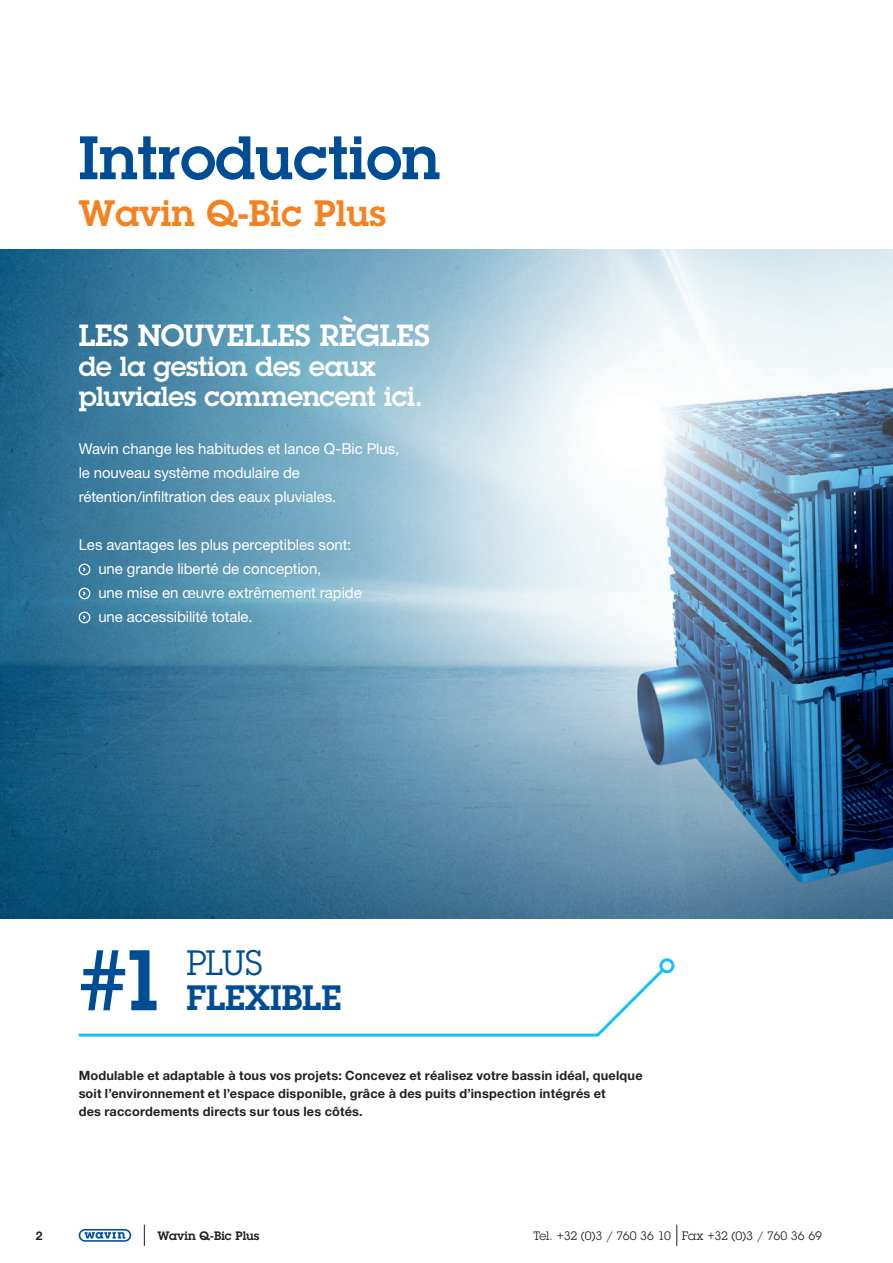
<style>
.page{position:relative;width:893px;height:1263px;background:#fff}
.page>*{position:absolute;margin:0;border:0;box-sizing:border-box;transform-origin:0 0}
.t1{font:600 84px "Lubalin Graph Std";color:#014d95}
.Normaal{font:600 60px "Lubalin Graph Std";color:#014d95}
.Normaal-2{font:600 36px "Lubalin Graph Std";color:#f58220}
.t2{font:600 34.5px "Lubalin Graph Std";letter-spacing:-.01em;color:#014d95}
.t3{font:34.5px "Lubalin Graph Std";color:#014d95}
.t4{font:600 30px "Lubalin Graph Std";color:#fff}
.t5{font:600 27px "Lubalin Graph Std";letter-spacing:-.01em;color:#fff}
.t6{font:15px "Helvetica Neue";letter-spacing:-.005em;color:#fff}
.t7{font:700 12.75px "Helvetica Neue";letter-spacing:.015em;color:#231f20}
.t8{font:12px "Lubalin Graph Std";letter-spacing:-.025em;color:#231f20}
.t9{font:600 12px "Lubalin Graph Std";letter-spacing:.01em;color:#231f20}
.t10{font:700 12px "Helvetica Neue";color:#231f20}
</style>
<div class="page">
<img style="left:0;top:249px;width:893px;height:669px">
<svg style="left:78px;top:968px;width:589px;height:69px"></svg>
<div style="left:659px;top:958px;width:15px;height:15px;border:3px solid #15c0f2;border-radius:50%"></div>
<div style="left:79px;top:564px;width:11px;height:11px;border:1px solid #fff;border-radius:50%"></div>
<svg style="left:82px;top:566px;width:5px;height:7px"></svg>
<div style="left:79px;top:588px;width:11px;height:11px;border:1px solid #fff;border-radius:50%"></div>
<svg style="left:82px;top:590px;width:5px;height:7px"></svg>
<div style="left:79px;top:612px;width:11px;height:11px;border:1px solid #fff;border-radius:50%"></div>
<svg style="left:82px;top:614px;width:5px;height:7px"></svg>
<div style="left:79px;top:1229px;width:52px;height:13px;border:2px solid #01529b;border-radius:6px"></div>
<svg style="left:85px;top:1232px;width:40px;height:7px"></svg>
<svg style="left:144px;top:1225px;width:1px;height:21px"></svg>
<svg style="left:676px;top:1225px;width:1px;height:21px"></svg>
<p class="Normaal" style="left:79px;top:118px;width:363px">Introduction</p>
<p class="Normaal-2" style="left:79px;top:189px;width:309px">Wavin Q-Bic Plus</p>
<p class="t4" style="left:79px;top:315px;width:353px">LES NOUVELLES RÈGLES</p>
<p class="t5" style="left:79px;top:348px;width:299px">de la gestion des eaux</p>
<p class="t5" style="left:79px;top:378px;width:346px">pluviales commencent ici.</p>
<p class="t6" style="left:79px;top:439px;width:322px">Wavin change les habitudes et lance Q-Bic Plus,</p>
<p class="t6" style="left:79px;top:463px;width:223px">le nouveau système modulaire de</p>
<p class="t6" style="left:79px;top:487px;width:259px">rétention/infiltration des eaux pluviales.</p>
<p class="t6" style="left:79px;top:535px;width:274px">Les avantages les plus perceptibles sont:</p>
<p class="t6" style="left:98px;top:559px;width:225px">une grande liberté de conception,</p>
<p class="t6" style="left:98px;top:583px;width:265px">une mise en œuvre extrêmement rapide</p>
<p class="t6" style="left:98px;top:607px;width:156px">une accessibilité totale.</p>
<p class="t1" style="left:79px;top:925px;width:90px">#1</p>
<p class="t3" style="left:186px;top:941px;width:78px">PLUS</p>
<p class="t2" style="left:186px;top:975px;width:156px">FLEXIBLE</p>
<p class="t7" style="left:79px;top:1068px;width:566px">Modulable et adaptable à tous vos projets: Concevez et réalisez votre bassin idéal, quelque</p>
<p class="t7" style="left:79px;top:1086px;width:528px">soit l’environnement et l’espace disponible, grâce à des puits d’inspection intégrés et</p>
<p class="t7" style="left:79px;top:1104px;width:286px">des raccordements directs sur tous les côtés.</p>
<p class="t10" style="left:36px;top:1228px;width:8px">2</p>
<p class="t9" style="left:157px;top:1227px;width:103px">Wavin Q-Bic Plus</p>
<p class="t8" style="left:533px;top:1228px;width:290px">Tel. +32 (0)3 / 760 36 10 Fax +32 (0)3 / 760 36 69</p>
</div>
